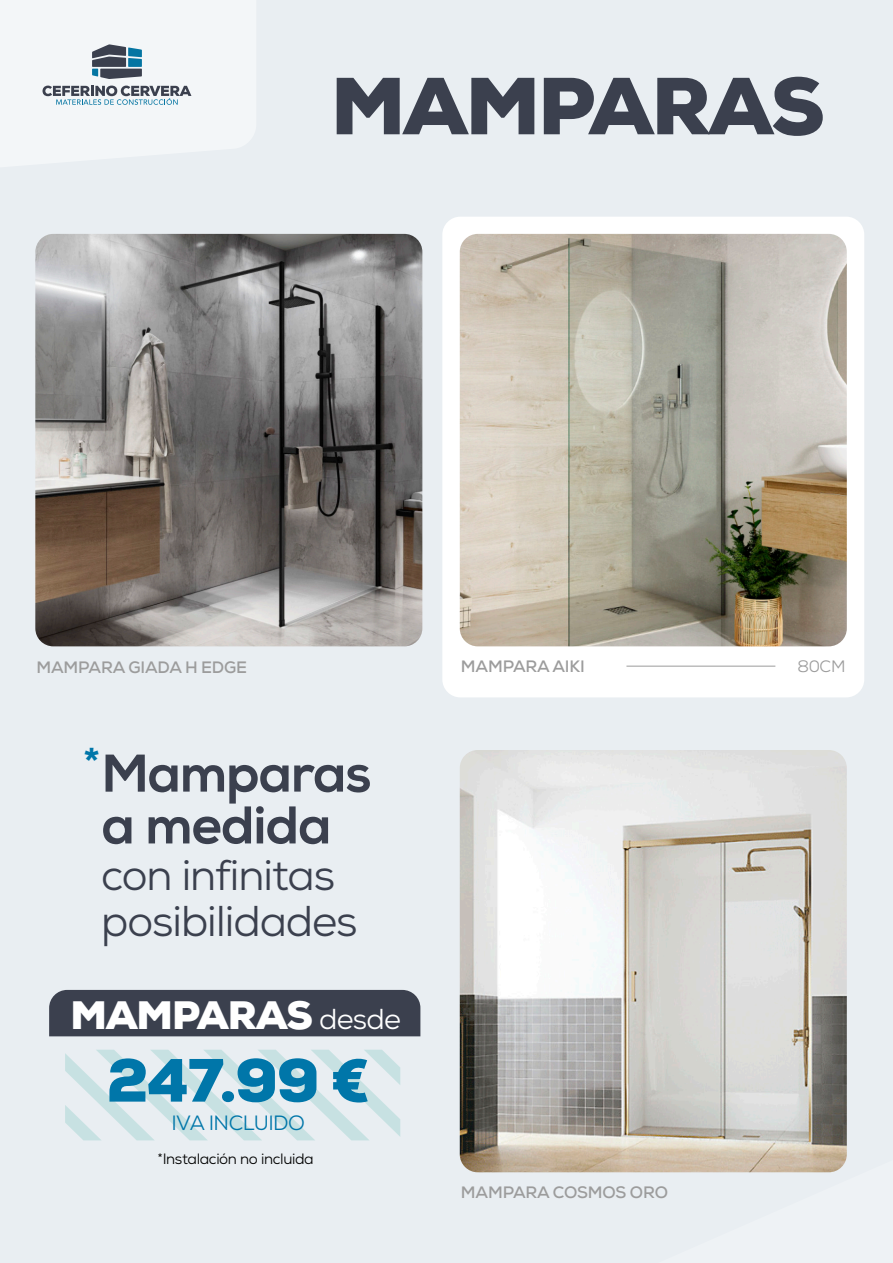
<style>
.page{position:relative;width:893px;height:1263px;background:#e9eef2}
.page>*{position:absolute;margin:0;border:0;box-sizing:border-box;transform-origin:0 0}
.t1{font:900 80.7px "Nexa";letter-spacing:-.025em;color:#3b404e}
.t2{font:900 60.9px "Nexa";color:#0076a9}
.t3{font:800 52.95px/51.9px "Nexa";letter-spacing:-.025em;color:#3b404e}
.t4{font:700 46.65px "Nexa";color:#0076a9}
.t5{font:43.05px/46.3px "Nexa";letter-spacing:-.025em;color:#3b404e}
.t6{font:900 39.6px "Nexa";letter-spacing:-.025em;color:#fff}
.t7{font:20.7px "Nexa";letter-spacing:-.025em;color:#0076a9}
.t8{font:700 16.5px "Nexa";letter-spacing:-.01em;color:#9c9c9c}
.t9{font:16.5px "Nexa";color:#9c9c9c}
.t10{font:15px "Nexa";letter-spacing:-.025em;color:#000}
.s1{font-weight:400;font-size:28.8px}
</style>
<div class="page">
<svg style="left:43px;top:86px;width:148px;height:19px"></svg>
<svg style="left:92px;top:44px;width:50px;height:35px"></svg>
<div style="left:442px;top:217px;width:422px;height:480px;background:#fff;border-radius:18px"></div>
<img style="left:35px;top:234px;width:387px;height:412px">
<img style="left:460px;top:234px;width:387px;height:412px">
<img style="left:460px;top:750px;width:387px;height:422px">
<div style="left:49px;top:990px;width:371px;height:46px;background:#3b404e"></div>
<svg style="left:65px;top:1050px;width:335px;height:90px"></svg>
<hr style="left:626px;top:666px;width:149px;height:1px;background:#9c9c9c">
<h1 class="t1" style="left:331px;top:54px;width:495px">MAMPARAS</h1>
<p class="t8" style="left:37px;top:656px;width:212px">MAMPARA GIADA H EDGE</p>
<p class="t8" style="left:461px;top:656px;width:125px">MAMPARA AIKI</p>
<p class="t9" style="left:797px;top:656px;width:50px">80CM</p>
<h3 class="t4" style="left:83px;top:735px;width:20px">*</h3>
<h3 class="t3" style="left:101px;top:748px;width:272px">Mamparas a medida</h3>
<h3 class="t5" style="left:101px;top:852px;width:258px">con infinitas posibilidades</h3>
<h3 class="t6" style="left:70px;top:989px;width:332px">MAMPARAS <span class="s1">desde</span></h3>
<h2 class="t2" style="left:107px;top:1041px;width:265px">247.99 €</h2>
<p class="t7" style="left:171px;top:1110px;width:135px">IVA INCLUIDO</p>
<p class="t10" style="left:158px;top:1149px;width:158px">*Instalación no incluida</p>
<p class="t8" style="left:461px;top:1181px;width:209px">MAMPARA COSMOS ORO</p>
</div>
